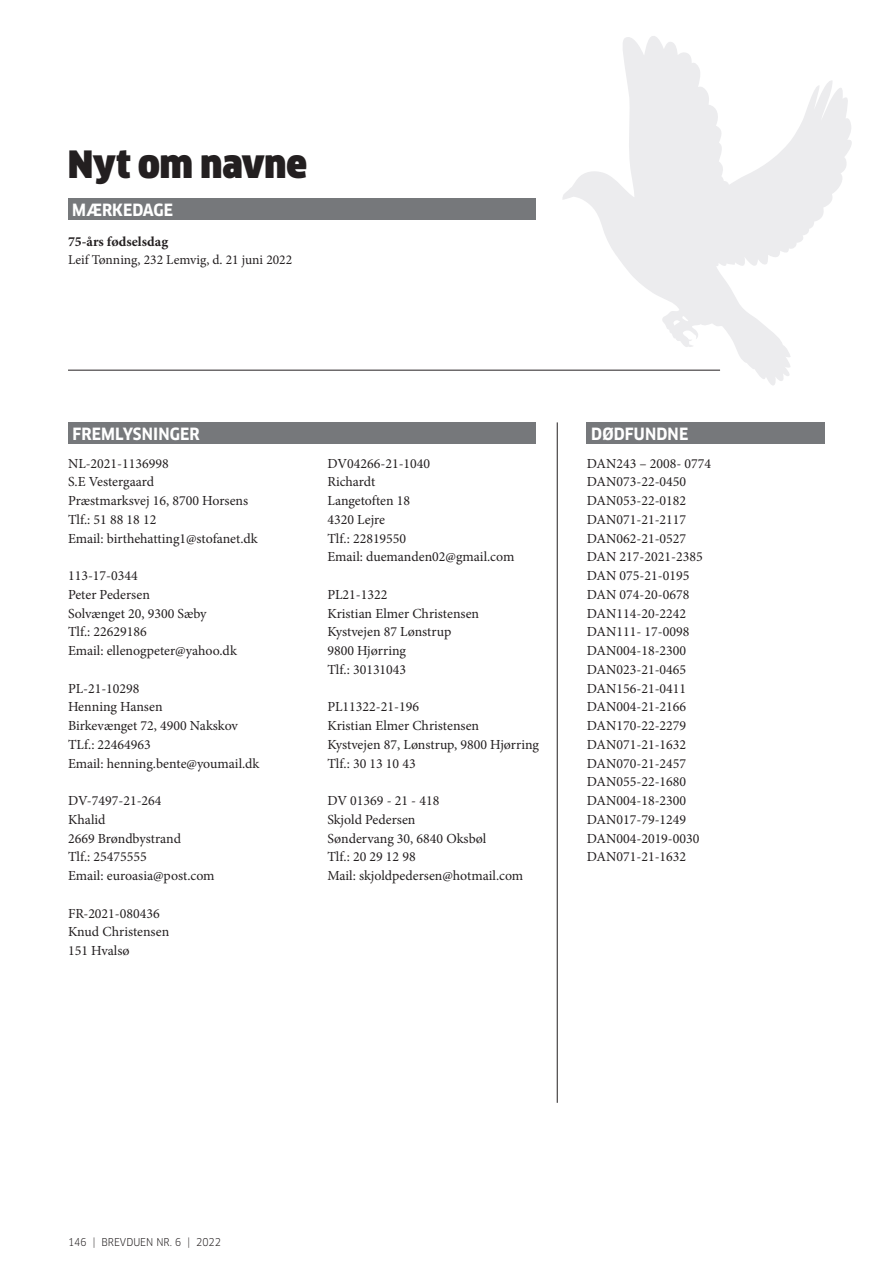
<style>
.page{position:relative;width:893px;height:1263px;background:#fff}
.page>*{position:absolute;margin:0;border:0;box-sizing:border-box;transform-origin:0 0}
._01_Overskrift{font:900 condensed 36.75px "Clan OT";color:#231f20}
._03_Ml_rubrik{font:700 condensed 16.5px "Clan OT";letter-spacing:.01em;color:#fff}
.Billedtekst{font:13.8px "Minion Pro";color:#231f20}
._13_Brød_m_løs_bagka{font:700 13.8px "Minion Pro";color:#231f20}
._13_Brød_m_løs_bagka-2{font:13.5px "Minion Pro";color:#231f20}
.t1{font:condensed 10.5px "Clan OT";color:#231f20}
</style>
<div class="page">
<div style="left:68px;top:422px;width:468px;height:22px;background:#76787b"></div>
<div style="left:587px;top:422px;width:238px;height:22px;background:#76787b"></div>
<div style="left:68px;top:198px;width:468px;height:22px;background:#76787b"></div>
<hr style="left:557px;top:422px;width:1px;height:681px;background:#231f20">
<hr style="left:68px;top:370px;width:652px;height:1px;background:#231f20">
<svg style="left:562px;top:36px;width:290px;height:349px"></svg>
<p class="_01_Overskrift" style="left:68px;top:143px;width:240px">Nyt om navne</p>
<p class="_03_Ml_rubrik" style="left:72px;top:201px;width:102px">MÆRKEDAGE</p>
<p class="_13_Brød_m_løs_bagka" style="left:68px;top:232px;width:102px">75-års fødselsdag</p>
<p class="_13_Brød_m_løs_bagka-2" style="left:68px;top:251px;width:226px">Leif Tønning, 232 Lemvig, d. 21 juni 2022</p>
<p class="_03_Ml_rubrik" style="left:72px;top:425px;width:129px">FREMLYSNINGER</p>
<p class="Billedtekst" style="left:68px;top:454px;width:102px">NL-2021-1136998</p>
<p class="Billedtekst" style="left:68px;top:473px;width:88px">S.E Vestergaard</p>
<p class="Billedtekst" style="left:68px;top:491px;width:182px">Præstmarksvej 16, 8700 Horsens</p>
<p class="Billedtekst" style="left:68px;top:510px;width:90px">Tlf.: 51 88 18 12</p>
<p class="Billedtekst" style="left:68px;top:529px;width:191px">Email: birthehatting1@stofanet.dk</p>
<p class="Billedtekst" style="left:68px;top:566px;width:71px">113-17-0344</p>
<p class="Billedtekst" style="left:68px;top:585px;width:83px">Peter Pedersen</p>
<p class="Billedtekst" style="left:68px;top:604px;width:140px">Solvænget 20, 9300 Sæby</p>
<p class="Billedtekst" style="left:68px;top:623px;width:80px">Tlf.: 22629186</p>
<p class="Billedtekst" style="left:68px;top:641px;width:170px">Email: ellenogpeter@yahoo.dk</p>
<p class="Billedtekst" style="left:68px;top:679px;width:73px">PL-21-10298</p>
<p class="Billedtekst" style="left:68px;top:698px;width:96px">Henning Hansen</p>
<p class="Billedtekst" style="left:68px;top:716px;width:171px">Birkevænget 72, 4900 Nakskov</p>
<p class="Billedtekst" style="left:68px;top:735px;width:84px">TLf.: 22464963</p>
<p class="Billedtekst" style="left:68px;top:754px;width:193px">Email: henning.bente@youmail.dk</p>
<p class="Billedtekst" style="left:68px;top:791px;width:95px">DV-7497-21-264</p>
<p class="Billedtekst" style="left:68px;top:810px;width:39px">Khalid</p>
<p class="Billedtekst" style="left:68px;top:829px;width:115px">2669 Brøndbystrand</p>
<p class="Billedtekst" style="left:68px;top:848px;width:80px">Tlf.: 25475555</p>
<p class="Billedtekst" style="left:68px;top:866px;width:148px">Email: euroasia@post.com</p>
<p class="Billedtekst" style="left:68px;top:904px;width:93px">FR-2021-080436</p>
<p class="Billedtekst" style="left:68px;top:923px;width:103px">Knud Christensen</p>
<p class="Billedtekst" style="left:68px;top:941px;width:63px">151 Hvalsø</p>
<p class="Billedtekst" style="left:327px;top:454px;width:104px">DV04266-21-1040</p>
<p class="Billedtekst" style="left:327px;top:473px;width:49px">Richardt</p>
<p class="Billedtekst" style="left:327px;top:491px;width:84px">Langetoften 18</p>
<p class="Billedtekst" style="left:327px;top:510px;width:59px">4320 Lejre</p>
<p class="Billedtekst" style="left:327px;top:529px;width:80px">Tlf.: 22819550</p>
<p class="Billedtekst" style="left:327px;top:548px;width:188px">Email: duemanden02@gmail.com</p>
<p class="Billedtekst" style="left:327px;top:585px;width:62px">PL21-1322</p>
<p class="Billedtekst" style="left:327px;top:604px;width:153px">Kristian Elmer Christensen</p>
<p class="Billedtekst" style="left:327px;top:623px;width:125px">Kystvejen 87 Lønstrup</p>
<p class="Billedtekst" style="left:327px;top:641px;width:80px">9800 Hjørring</p>
<p class="Billedtekst" style="left:327px;top:660px;width:80px">Tlf.: 30131043</p>
<p class="Billedtekst" style="left:327px;top:698px;width:93px">PL11322-21-196</p>
<p class="Billedtekst" style="left:327px;top:716px;width:153px">Kristian Elmer Christensen</p>
<p class="Billedtekst" style="left:327px;top:735px;width:213px">Kystvejen 87, Lønstrup, 9800 Hjørring</p>
<p class="Billedtekst" style="left:327px;top:754px;width:90px">Tlf.: 30 13 10 43</p>
<p class="Billedtekst" style="left:327px;top:791px;width:113px">DV 01369 - 21 - 418</p>
<p class="Billedtekst" style="left:327px;top:810px;width:90px">Skjold Pedersen</p>
<p class="Billedtekst" style="left:327px;top:829px;width:160px">Søndervang 30, 6840 Oksbøl</p>
<p class="Billedtekst" style="left:327px;top:848px;width:90px">Tlf.: 20 29 12 98</p>
<p class="Billedtekst" style="left:327px;top:866px;width:197px">Mail: skjoldpedersen@hotmail.com</p>
<p class="_03_Ml_rubrik" style="left:591px;top:425px;width:99px">DØDFUNDNE</p>
<p class="Billedtekst" style="left:587px;top:454px;width:126px">DAN243 – 2008- 0774</p>
<p class="Billedtekst" style="left:587px;top:473px;width:101px">DAN073-22-0450</p>
<p class="Billedtekst" style="left:587px;top:491px;width:101px">DAN053-22-0182</p>
<p class="Billedtekst" style="left:587px;top:510px;width:101px">DAN071-21-2117</p>
<p class="Billedtekst" style="left:587px;top:529px;width:101px">DAN062-21-0527</p>
<p class="Billedtekst" style="left:587px;top:548px;width:117px">DAN 217-2021-2385</p>
<p class="Billedtekst" style="left:587px;top:566px;width:104px">DAN 075-21-0195</p>
<p class="Billedtekst" style="left:587px;top:585px;width:104px">DAN 074-20-0678</p>
<p class="Billedtekst" style="left:587px;top:604px;width:101px">DAN114-20-2242</p>
<p class="Billedtekst" style="left:587px;top:623px;width:104px">DAN111- 17-0098</p>
<p class="Billedtekst" style="left:587px;top:641px;width:101px">DAN004-18-2300</p>
<p class="Billedtekst" style="left:587px;top:660px;width:101px">DAN023-21-0465</p>
<p class="Billedtekst" style="left:587px;top:679px;width:101px">DAN156-21-0411</p>
<p class="Billedtekst" style="left:587px;top:698px;width:101px">DAN004-21-2166</p>
<p class="Billedtekst" style="left:587px;top:716px;width:101px">DAN170-22-2279</p>
<p class="Billedtekst" style="left:587px;top:735px;width:101px">DAN071-21-1632</p>
<p class="Billedtekst" style="left:587px;top:754px;width:101px">DAN070-21-2457</p>
<p class="Billedtekst" style="left:587px;top:773px;width:101px">DAN055-22-1680</p>
<p class="Billedtekst" style="left:587px;top:791px;width:101px">DAN004-18-2300</p>
<p class="Billedtekst" style="left:587px;top:810px;width:101px">DAN017-79-1249</p>
<p class="Billedtekst" style="left:587px;top:829px;width:114px">DAN004-2019-0030</p>
<p class="Billedtekst" style="left:587px;top:848px;width:101px">DAN071-21-1632</p>
<p class="t1" style="left:68px;top:1236px;width:154px">146 | BREVDUEN NR. 6 | 2022</p>
</div>
